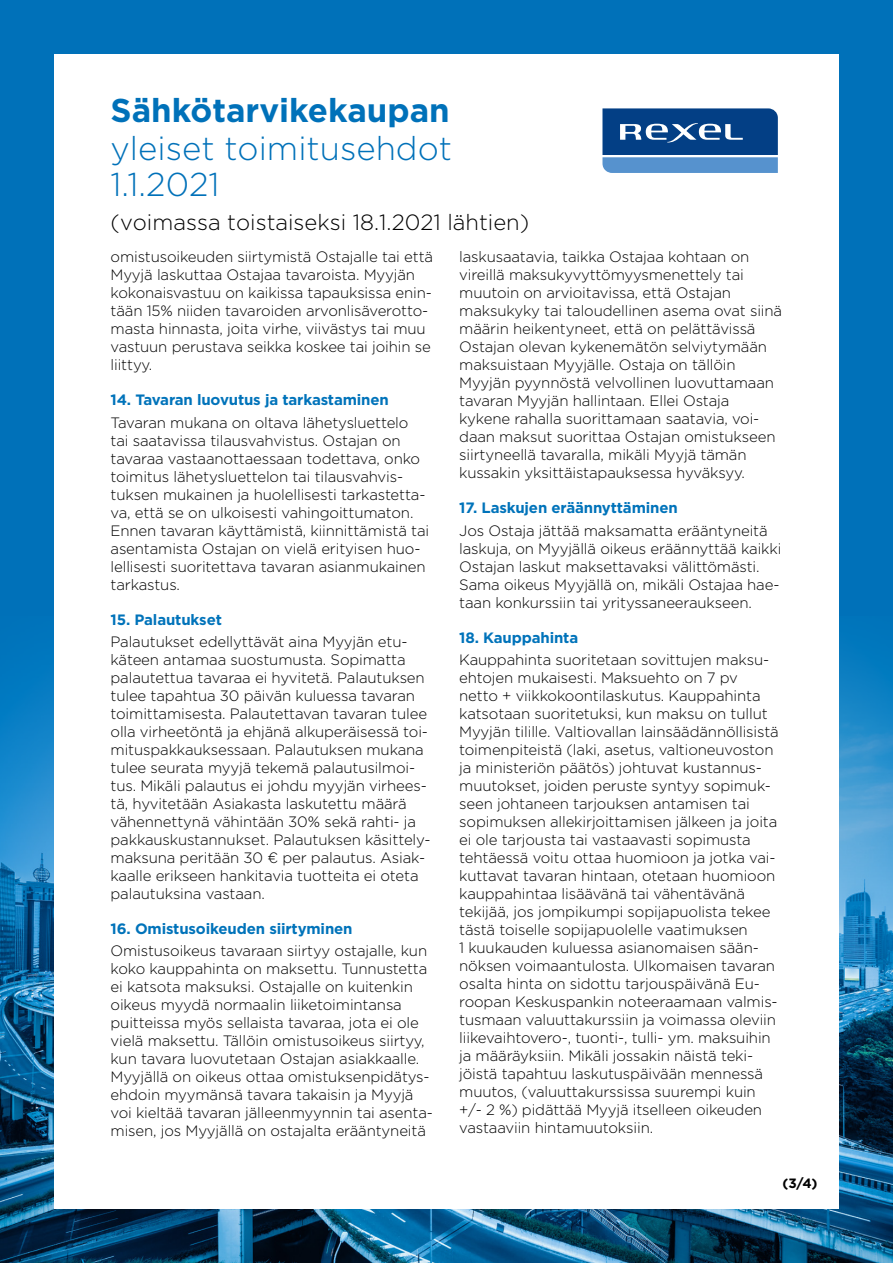
<style>
.page{position:relative;width:893px;height:1263px;background:#fff}
.page>*{position:absolute;margin:0;border:0;box-sizing:border-box;transform-origin:0 0}
.t1{font:300 33px/36.2px "Gotham";color:#0071b9}
.t2{font:700 33px "Gotham";color:#0071b9}
.t3{font:300 22.05px "Gotham";color:#000}
.t4{font:300 15px/18px "Gotham";letter-spacing:-.01em;color:#000}
.t5{font:700 15px "Gotham";letter-spacing:-.01em;color:#0073ba}
.t6{font:700 13.5px "Gotham";color:#000}
</style>
<div class="page">
<div style="left:0;top:1px;width:893px;height:1261px;background:#0071b9"></div>
<img style="left:0;top:660px;width:893px;height:602px">
<div style="left:54px;top:54px;width:785px;height:1155px;background:#fff"></div>
<svg style="left:602px;top:108px;width:176px;height:65px;background:#356aa5"></svg>
<h1 class="t2" style="left:111px;top:89px;width:341px">Sähkötarvikekaupan</h1>
<h1 class="t1" style="left:111px;top:129px;width:343px">yleiset toimitusehdot<br>1.1.2021</h1>
<h2 class="t3" style="left:111px;top:208px;width:420px">(voimassa toistaiseksi 18.1.2021 lähtien)</h2>
<p class="t4" style="left:111px;top:248px;width:324px">omistusoikeuden siirtymistä Ostajalle tai että Myyjä laskuttaa Ostajaa tavaroista. Myyjän kokonaisvastuu on kaikissa tapauksissa enin&shy;tään 15% niiden tavaroiden arvonlisäverotto&shy;masta hinnasta, joita virhe, viivästys tai muu vastuun perustava seikka koskee tai joihin se liittyy.</p>
<p class="t5" style="left:111px;top:390px;width:280px">14. Tavaran luovutus ja tarkastaminen</p>
<p class="t4" style="left:111px;top:413px;width:320px">Tavaran mukana on oltava lähetysluettelo tai saatavissa tilausvahvistus. Ostajan on tavaraa vastaanottaessaan todettava, onko toimitus lähetysluettelon tai tilausvahvis&shy;tuksen mukainen ja huolellisesti tarkastetta&shy;va, että se on ulkoisesti vahingoittumaton.<br>Ennen tavaran käyttämistä, kiinnittämistä tai asentamista Ostajan on vielä erityisen huo&shy;lellisesti suoritettava tavaran asianmukainen tarkastus.</p>
<p class="t5" style="left:111px;top:609px;width:113px">15. Palautukset</p>
<p class="t4" style="left:111px;top:632px;width:322px">Palautukset edellyttävät aina Myyjän etu&shy;käteen antamaa suostumusta. Sopimatta palautettua tavaraa ei hyvitetä. Palautuksen tulee tapahtua 30 päivän kuluessa tavaran toimittamisesta. Palautettavan tavaran tulee olla virheetöntä ja ehjänä alkuperäisessä toi&shy;mituspakkauksessaan. Palautuksen mukana tulee seurata myyjä tekemä palautusilmoi&shy;tus. Mikäli palautus ei johdu myyjän virhees&shy;tä, hyvitetään Asiakasta laskutettu määrä vähennettynä vähintään 30% sekä rahti- ja pakkauskustannukset. Palautuksen käsittely&shy;maksuna peritään 30 € per palautus. Asiak&shy;kaalle erikseen hankitavia tuotteita ei oteta palautuksina vastaan.</p>
<p class="t5" style="left:111px;top:919px;width:244px">16. Omistusoikeuden siirtyminen</p>
<p class="t4" style="left:111px;top:941px;width:324px">Omistusoikeus tavaraan siirtyy ostajalle, kun koko kauppahinta on maksettu. Tunnustetta ei katsota maksuksi. Ostajalle on kuitenkin oikeus myydä normaalin liiketoimintansa puitteissa myös sellaista tavaraa, jota ei ole vielä maksettu. Tällöin omistusoikeus siirtyy, kun tavara luovutetaan Ostajan asiakkaalle.<br>Myyjällä on oikeus ottaa omistuksenpidätys&shy;ehdoin myymänsä tavara takaisin ja Myyjä voi kieltää tavaran jälleenmyynnin tai asenta&shy;misen, jos Myyjällä on ostajalta erääntyneitä</p>
<p class="t4" style="left:459px;top:248px;width:324px">laskusaatavia, taikka Ostajaa kohtaan on vireillä maksukyvyttömyysmenettely tai muutoin on arvioitavissa, että Ostajan maksukyky tai taloudellinen asema ovat siinä määrin heikentyneet, että on pelättävissä Ostajan olevan kykenemätön selviytymään maksuistaan Myyjälle. Ostaja on tällöin Myyjän pyynnöstä velvollinen luovuttamaan tavaran Myyjän hallintaan. Ellei Ostaja kykene rahalla suorittamaan saatavia, voi&shy;daan maksut suorittaa Ostajan omistukseen siirtyneellä tavaralla, mikäli Myyjä tämän kussakin yksittäistapauksessa hyväksyy.</p>
<p class="t5" style="left:459px;top:498px;width:220px">17. Laskujen eräännyttäminen</p>
<p class="t4" style="left:459px;top:521px;width:324px">Jos Ostaja jättää maksamatta erääntyneitä laskuja, on Myyjällä oikeus eräännyttää kaikki Ostajan laskut maksettavaksi välittömästi.<br>Sama oikeus Myyjällä on, mikäli Ostajaa hae&shy;taan konkurssiin tai yrityssaneeraukseen.</p>
<p class="t5" style="left:459px;top:627px;width:120px">18. Kauppahinta</p>
<p class="t4" style="left:459px;top:650px;width:321px">Kauppahinta suoritetaan sovittujen maksu&shy;ehtojen mukaisesti. Maksuehto on 7 pv netto + viikkokoontilaskutus. Kauppahinta katsotaan suoritetuksi, kun maksu on tullut Myyjän tilille. Valtiovallan lainsäädännöllisistä toimenpiteistä (laki, asetus, valtioneuvoston ja ministeriön päätös) johtuvat kustannus&shy;muutokset, joiden peruste syntyy sopimuk&shy;seen johtaneen tarjouksen antamisen tai sopimuksen allekirjoittamisen jälkeen ja joita ei ole tarjousta tai vastaavasti sopimusta tehtäessä voitu ottaa huomioon ja jotka vai&shy;kuttavat tavaran hintaan, otetaan huomioon kauppahintaa lisäävänä tai vähentävänä tekijää, jos jompikumpi sopijapuolista tekee tästä toiselle sopijapuolelle vaatimuksen<br>1 kuukauden kuluessa asianomaisen sään&shy;nöksen voimaantulosta. Ulkomaisen tavaran osalta hinta on sidottu tarjouspäivänä Eu&shy;roopan Keskuspankin noteeraamaan valmis&shy;tusmaan valuuttakurssiin ja voimassa oleviin liikevaihtovero-, tuonti-, tulli- ym. maksuihin ja määräyksiin. Mikäli jossakin näistä teki&shy;jöistä tapahtuu laskutuspäivään mennessä muutos, (valuuttakurssissa suurempi kuin +/- 2 %) pidättää Myyjä itselleen oikeuden vastaaviin hintamuutoksiin.</p>
<p class="t6" style="left:783px;top:1174px;width:36px">(3/4)</p>
</div>
